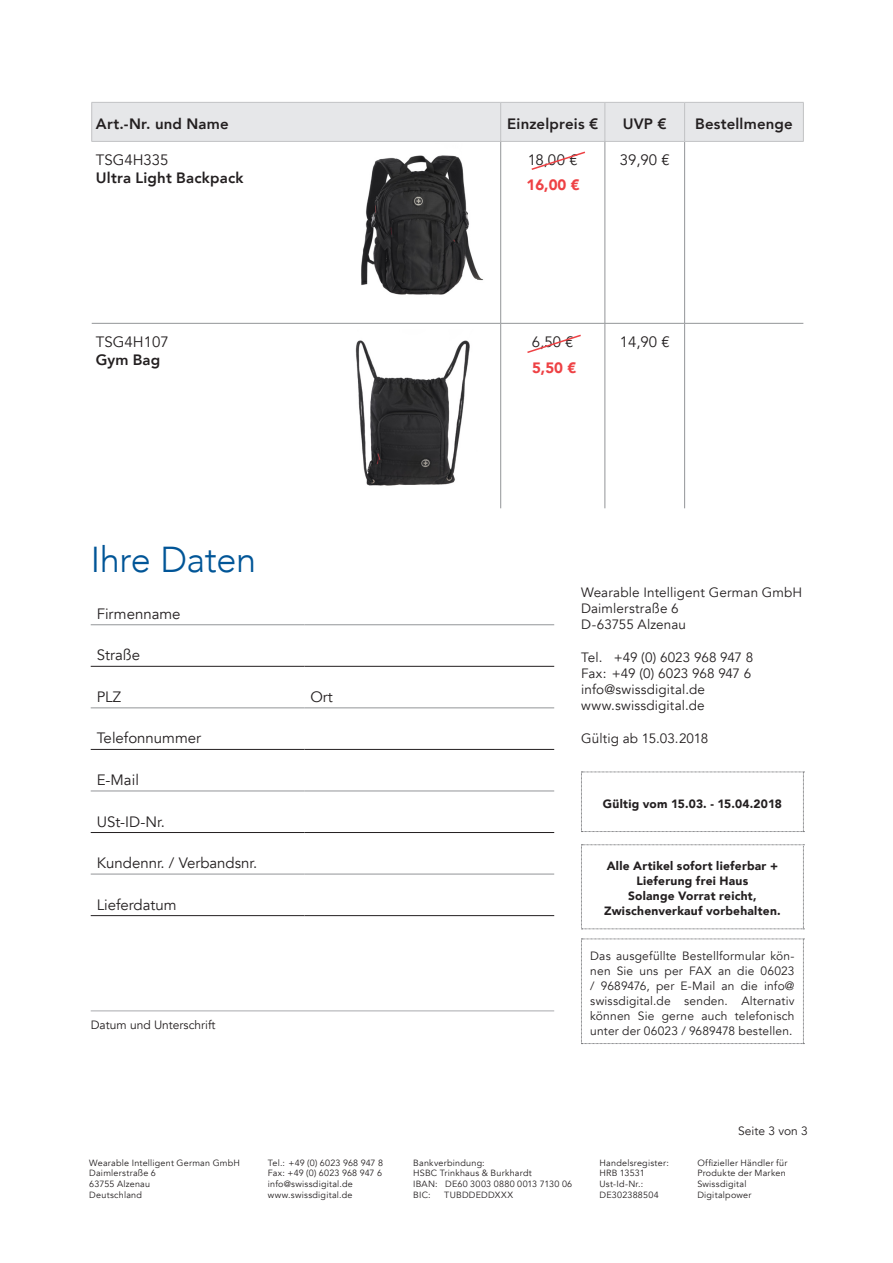
<style>
.page{position:relative;width:893px;height:1263px;background:#fff}
.page>*{position:absolute;margin:0;border:0;box-sizing:border-box;transform-origin:0 0}
.t1{font:300 36px "Avenir";letter-spacing:-.01em;color:#015597}
.t2{font:15px "Avenir";color:#231f20}
.t3{font:800 15px "Avenir";letter-spacing:.01em;color:#231f20}
.t4{font:900 15px "Avenir";color:#ee4144}
.t5{font:13.5px "Avenir";letter-spacing:.01em;color:#231f20}
.t6{font:13.5px "Avenir";letter-spacing:-.01em;color:#231f20}
.t7{font:12px/15px "Avenir";letter-spacing:.01em;color:#231f20;text-align:justify}
.t8{font:900 12px/15px "Avenir";letter-spacing:.02em;color:#231f20;text-align:center}
.t9{font:9px/10.8px "Avenir";letter-spacing:.025em;color:#231f20}
</style>
<div class="page">
<div style="left:92px;top:103px;width:711px;height:38px;background:#e6e7e9"></div>
<hr style="left:500px;top:103px;width:1px;height:38px;background:#c1c2c4">
<hr style="left:605px;top:103px;width:1px;height:38px;background:#c1c2c4">
<hr style="left:684px;top:103px;width:1px;height:38px;background:#c1c2c4">
<hr style="left:684px;top:142px;width:1px;height:181px;background:#939598">
<hr style="left:685px;top:323px;width:118px;height:1px;background:#939598">
<hr style="left:684px;top:324px;width:1px;height:184px;background:#939598">
<hr style="left:91px;top:102px;width:410px;height:1px;background:#c1c2c4">
<hr style="left:91px;top:103px;width:1px;height:38px;background:#c1c2c4">
<hr style="left:501px;top:102px;width:104px;height:1px;background:#c1c2c4">
<hr style="left:605px;top:102px;width:80px;height:1px;background:#c1c2c4">
<hr style="left:685px;top:102px;width:119px;height:1px;background:#c1c2c4">
<hr style="left:803px;top:103px;width:1px;height:38px;background:#c1c2c4">
<hr style="left:685px;top:141px;width:119px;height:1px;background:#c1c2c4">
<hr style="left:91px;top:141px;width:410px;height:1px;background:#c1c2c4">
<hr style="left:92px;top:323px;width:409px;height:1px;background:#939598">
<hr style="left:501px;top:141px;width:104px;height:1px;background:#c1c2c4">
<hr style="left:500px;top:142px;width:1px;height:181px;background:#939598">
<hr style="left:501px;top:323px;width:104px;height:1px;background:#939598">
<hr style="left:500px;top:324px;width:1px;height:184px;background:#939598">
<hr style="left:605px;top:141px;width:80px;height:1px;background:#c1c2c4">
<hr style="left:605px;top:142px;width:1px;height:181px;background:#939598">
<hr style="left:605px;top:323px;width:80px;height:1px;background:#939598">
<hr style="left:605px;top:324px;width:1px;height:184px;background:#939598">
<img style="left:355px;top:340px;width:115px;height:146px">
<svg style="left:531px;top:151px;width:54px;height:19px"></svg>
<svg style="left:527px;top:334px;width:54px;height:19px"></svg>
<hr style="left:91px;top:624px;width:213px;height:1px;background:#939598">
<hr style="left:304px;top:624px;width:250px;height:1px;background:#939598">
<hr style="left:91px;top:707px;width:213px;height:1px;background:#939598">
<hr style="left:304px;top:707px;width:250px;height:1px;background:#939598">
<hr style="left:91px;top:791px;width:213px;height:1px;background:#939598">
<hr style="left:304px;top:791px;width:250px;height:1px;background:#939598">
<hr style="left:91px;top:874px;width:213px;height:1px;background:#939598">
<hr style="left:304px;top:874px;width:250px;height:1px;background:#939598">
<hr style="left:91px;top:666px;width:213px;height:1px;background:#231f20">
<hr style="left:304px;top:666px;width:250px;height:1px;background:#231f20">
<hr style="left:91px;top:749px;width:213px;height:1px;background:#231f20">
<hr style="left:304px;top:749px;width:250px;height:1px;background:#231f20">
<hr style="left:91px;top:832px;width:213px;height:1px;background:#231f20">
<hr style="left:304px;top:832px;width:250px;height:1px;background:#231f20">
<hr style="left:91px;top:915px;width:213px;height:1px;background:#231f20">
<hr style="left:304px;top:915px;width:250px;height:1px;background:#231f20">
<hr style="left:91px;top:1010px;width:463px;height:1px;background:#a8a9ad">
<svg style="left:581px;top:939px;width:223px;height:105px"></svg>
<svg style="left:581px;top:844px;width:223px;height:85px"></svg>
<svg style="left:581px;top:772px;width:223px;height:60px"></svg>
<img style="left:361px;top:155px;width:123px;height:140px">
<p class="t3" style="left:96px;top:112px;width:134px">Art.-Nr. und Name</p>
<p class="t3" style="left:507px;top:112px;width:93px">Einzelpreis €</p>
<p class="t3" style="left:623px;top:112px;width:45px">UVP €</p>
<p class="t3" style="left:695px;top:112px;width:99px">Bestellmenge</p>
<p class="t2" style="left:96px;top:151px;width:74px">TSG4H335</p>
<p class="t3" style="left:96px;top:166px;width:149px">Ultra Light Backpack</p>
<p class="t2" style="left:528px;top:151px;width:51px">18,00 €</p>
<p class="t2" style="left:620px;top:151px;width:52px">39,90 €</p>
<p class="t4" style="left:526px;top:171px;width:55px">16,00 €</p>
<p class="t2" style="left:96px;top:333px;width:74px">TSG4H107</p>
<p class="t3" style="left:96px;top:348px;width:66px">Gym Bag</p>
<p class="t1" style="left:91px;top:538px;width:167px">Ihre Daten</p>
<p class="t2" style="left:97px;top:605px;width:85px">Firmenname</p>
<p class="t2" style="left:97px;top:646px;width:45px">Straße</p>
<p class="t2" style="left:97px;top:688px;width:26px">PLZ</p>
<p class="t2" style="left:310px;top:688px;width:24px">Ort</p>
<p class="t2" style="left:97px;top:729px;width:106px">Telefonnummer</p>
<p class="t2" style="left:97px;top:771px;width:44px">E-Mail</p>
<p class="t2" style="left:97px;top:812px;width:70px">USt-ID-Nr.</p>
<p class="t2" style="left:97px;top:854px;width:162px">Kundennr. / Verbandsnr.</p>
<p class="t2" style="left:97px;top:895px;width:81px">Lieferdatum</p>
<p class="t7" style="left:91px;top:1017px;width:126px">Datum und Unterschrift</p>
<p class="t2" style="left:532px;top:333px;width:43px">6,50 €</p>
<p class="t2" style="left:620px;top:333px;width:52px">14,90 €</p>
<p class="t4" style="left:532px;top:355px;width:46px">5,50 €</p>
<p class="t5" style="left:581px;top:584px;width:223px">Wearable Intelligent German GmbH</p>
<p class="t5" style="left:581px;top:600px;width:99px">Daimlerstraße 6</p>
<p class="t5" style="left:581px;top:616px;width:106px">D-63755 Alzenau</p>
<p class="t6" style="left:581px;top:649px;width:174px">Tel. +49 (0) 6023 968 947 8</p>
<p class="t5" style="left:581px;top:665px;width:172px">Fax: +49 (0) 6023 968 947 6</p>
<p class="t5" style="left:581px;top:681px;width:125px">info@swissdigital.de</p>
<p class="t5" style="left:581px;top:697px;width:125px">www.swissdigital.de</p>
<p class="t5" style="left:581px;top:730px;width:129px">Gültig ab 15.03.2018</p>
<p class="t8" style="left:603px;top:796px;width:180px">Gültig vom 15.03. - 15.04.2018</p>
<p class="t8" style="left:607px;top:858px;width:173px">Alle Artikel sofort lieferbar +<br>Lieferung frei Haus</p>
<p class="t8" style="left:604px;top:888px;width:178px">Solange Vorrat reicht,<br>Zwischenverkauf vorbehalten.</p>
<p class="t7" style="left:590px;top:948px;width:206px">Das ausgefüllte Bestellformular kön&shy;nen Sie uns per FAX an die 06023 / 9689476, per E-Mail an die info@ swissdigital.de senden. Alternativ können Sie gerne auch telefonisch unter der 06023 / 9689478 bestellen.</p>
<p class="t7" style="left:738px;top:1124px;width:71px">Seite 3 von 3</p>
<p class="t9" style="left:89px;top:1157px;width:152px">Wearable Intelligent German GmbH<br>Daimlerstraße 6<br>63755 Alzenau<br>Deutschland</p>
<p class="t9" style="left:268px;top:1157px;width:117px">Tel.: +49 (0) 6023 968 947 8<br>Fax: +49 (0) 6023 968 947 6 info@swissdigital.de www.swissdigital.de</p>
<p class="t9" style="left:413px;top:1157px;width:161px">Bankverbindung:<br>HSBC Trinkhaus &amp; Burkhardt<br>IBAN: DE60 3003 0880 0013 7130 06<br>BIC:</p>
<p class="t9" style="left:444px;top:1190px;width:70px">TUBDDEDDXXX</p>
<p class="t9" style="left:599px;top:1157px;width:71px">Handelsregister:<br>HRB 13531<br>Ust-Id-Nr.:<br>DE302388504</p>
<p class="t9" style="left:697px;top:1157px;width:92px">Offizieller Händler für<br>Produkte der Marken<br>Swissdigital<br>Digitalpower</p>
</div>
